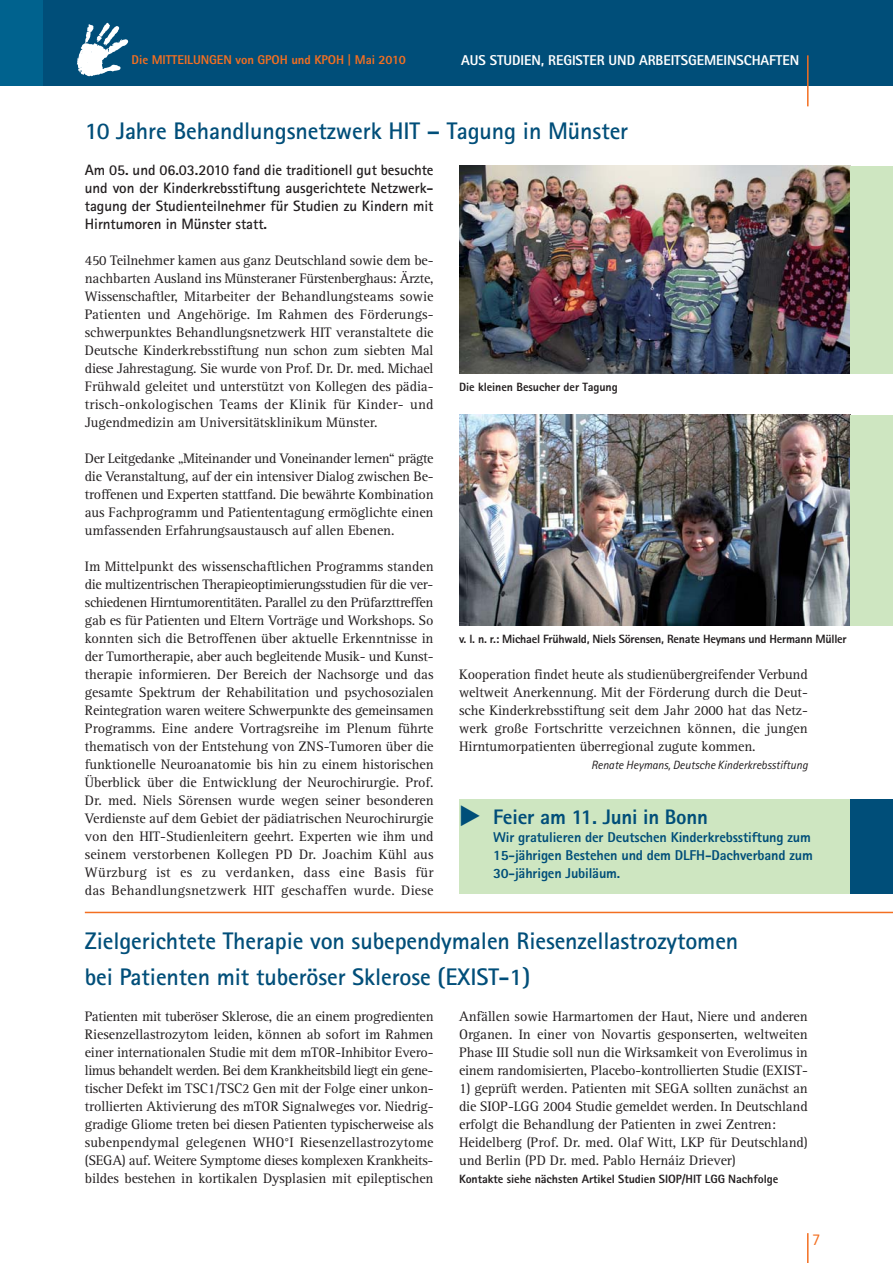
<style>
.page{position:relative;width:893px;height:1263px;background:#fff}
.page>*{position:absolute;margin:0;border:0;box-sizing:border-box;transform-origin:0 0}
.t1{font:700 24px/36px "Rotis Sans Serif";letter-spacing:-.005em;color:#004e79}
.t2{font:800 21px "Rotis Sans Serif";letter-spacing:-.01em;color:#004e79}
.t3{font:16.5px "Rotis Sans Serif";color:#f36f21}
.t4{font:700 15px/18px "Rotis Sans Serif";letter-spacing:-.005em;color:#231f20;text-align:justify}
.t5{font:14.25px/18px "Rotis Serif";letter-spacing:-.005em;color:#231f20;text-align:justify}
.t6{font:800 14.25px/18px "Rotis Sans Serif";letter-spacing:-.01em;color:#004e79}
.t7{font:800 14.25px "Rotis Sans Serif";letter-spacing:-.005em;color:#fff}
.t8{font:800 12.75px "Rotis Sans Serif";letter-spacing:-.005em;color:#f36f21}
.t9{font:800 12px "Rotis Sans Serif";letter-spacing:-.005em;color:#231f20}
.t10{font:italic 12px "Rotis Sans Serif";letter-spacing:-.005em;color:#231f20}
.s1{font-family:"European Pi Three";font-weight:400;font-size:27px}
</style>
<div class="page">
<div style="left:42px;top:0;width:850px;height:85px;background:#004e79"></div>
<div style="left:0;top:0;width:42px;height:85px;background:#00628e"></div>
<hr style="left:807px;top:55px;width:1px;height:51px;background:#f36f21">
<hr style="left:807px;top:1233px;width:1px;height:30px;background:#f36f21">
<img style="left:76px;top:22px;width:53px;height:54px">
<hr style="left:85px;top:912px;width:807px;height:1px;background:#f36f21">
<img style="left:459px;top:415px;width:391px;height:210px">
<div style="left:850px;top:415px;width:42px;height:210px;background:#cee6c1"></div>
<img style="left:459px;top:166px;width:391px;height:207px">
<div style="left:850px;top:166px;width:42px;height:207px;background:#cee6c1"></div>
<div style="left:459px;top:799px;width:391px;height:95px;background:#cee6c1"></div>
<div style="left:850px;top:799px;width:42px;height:95px;background:#004e79"></div>
<p class="t8" style="left:132px;top:55px;width:276px">Die MITTEILUNGEN von GPOH und KPOH | Mai 2010</p>
<p class="t7" style="left:461px;top:55px;width:340px">AUS STUDIEN, REGISTER UND ARBEITSGEMEINSCHAFTEN</p>
<h1 class="t1" style="left:85px;top:115px;width:545px">10 Jahre Behandlungsnetzwerk HIT – Tagung in Münster</h1>
<p class="t4" style="left:85px;top:163px;width:350px">Am 05. und 06.03.2010 fand die traditionell gut besuchte und von der Kinderkrebsstiftung ausgerichtete Netz werk - tagung der Studienteilnehmer für Studien zu Kindern mit Hirntumoren in Münster statt.</p>
<p class="t5" style="left:85px;top:253px;width:350px">450 Teilnehmer kamen aus ganz Deutschland sowie dem be&shy;nachbarten Ausland ins Münsteraner Fürstenberghaus: Ärzte, Wissenschaft ler, Mitarbeiter der Behandlungsteams sowie Patienten und Ange hörige. Im Rahmen des Förderungs&shy;schwerpunktes Behand lungsnetzwerk HIT veranstaltete die Deutsche Kinder krebs stiftung nun schon zum siebten Mal diese Jahrestagung. Sie wurde von Prof. Dr. Dr. med. Michael Frühwald geleitet und unterstützt von Kollegen des pädia&shy;trisch-onkologischen Teams der Klinik für Kinder- und Jugendmedizin am Universitätsklinikum Münster.</p>
<p class="t5" style="left:85px;top:451px;width:350px">Der Leitgedanke „Miteinander und Voneinander lernen“ prägte die Veranstaltung, auf der ein intensiver Dialog zwischen Be&shy;troffenen und Experten stattfand. Die bewährte Kombination aus Fachprogramm und Patiententagung ermög lichte einen umfassenden Erfahrungsaustausch auf allen Ebenen.</p>
<p class="t5" style="left:85px;top:559px;width:350px">Im Mittelpunkt des wissenschaftlichen Programms standen die multizentrischen Therapieoptimierungsstudien für die ver&shy;schiedenen Hirntumorentitäten. Parallel zu den Prüfarzt tref fen gab es für Patienten und Eltern Vorträge und Work shops. So konnten sich die Betroffenen über aktuelle Er kennt nisse in der Tumortherapie, aber auch begleitende Musik- und Kunst&shy;therapie informieren. Der Bereich der Nachsorge und das gesamte Spektrum der Rehabilitation und psychosozialen Reintegration waren weitere Schwerpunkte des gemeinsamen Programms. Eine andere Vortragsreihe im Plenum führte thematisch von der Entstehung von ZNS-Tumoren über die funktionelle Neuroanatomie bis hin zu einem historischen Überblick über die Entwicklung der Neurochirurgie. Prof.<br>Dr. med. Niels Sörensen wurde wegen seiner besonderen Verdienste auf dem Gebiet der pädiatrischen Neurochirurgie von den HIT-Studienleitern geehrt. Experten wie ihm und seinem verstorbenen Kollegen PD Dr. Joachim Kühl aus Würzburg ist es zu verdanken, dass eine Basis für das Behandlungsnetzwerk HIT geschaffen wurde. Diese</p>
<p class="t9" style="left:459px;top:383px;width:160px">Die kleinen Besucher der Tagung</p>
<p class="t9" style="left:459px;top:635px;width:389px">v. l. n. r.: Michael Frühwald, Niels Sörensen, Renate Heymans und Hermann Müller</p>
<p class="t5" style="left:459px;top:667px;width:350px">Kooperation findet heute als studienübergreifender Verbund weltweit Anerkennung. Mit der Förderung durch die Deut&shy;sche Kinderkrebsstiftung seit dem Jahr 2000 hat das Netz&shy;werk große Fortschritte verzeichnen können, die jungen Hirntumorpatienten überregional zugute kommen.</p>
<p class="t10" style="left:591px;top:761px;width:218px">Renate Heymans, Deutsche Kinderkrebsstiftung</p>
<h2 class="t2" style="left:459px;top:809px;width:251px"><span class="s1">-</span> Feier am 11. Juni in Bonn</h2>
<p class="t6" style="left:493px;top:830px;width:321px">Wir gratulieren der Deutschen Kinderkrebsstiftung zum<br>15-jährigen Bestehen und dem DLFH-Dachverband zum<br>30-jährigen Jubiläum.</p>
<h1 class="t1" style="left:85px;top:925px;width:655px">Zielgerichtete Therapie von subependymalen Riesenzellastrozytomen bei Patienten mit tuberöser Sklerose (EXIST-1)</h1>
<p class="t5" style="left:85px;top:1009px;width:350px">Patienten mit tuberöser Sklerose, die an einem progredienten Riesenzellastrozytom leiden, können ab sofort im Rahmen einer internationalen Studie mit dem mTOR-Inhibitor Evero - limus behandelt werden. Bei dem Krankheitsbild liegt ein gene&shy;tischer Defekt im TSC1/TSC2 Gen mit der Folge einer unkon - trollierten Aktivierung des mTOR Signalweges vor. Niedrig - gradige Gliome treten bei diesen Patienten typischerweise als subenpendymal gelegenen WHO°I Riesen zellastrozytome (SEGA) auf. Weitere Symptome dieses komplexen Krankheits&shy;bildes bestehen in kortikalen Dysplasien mit epileptischen</p>
<p class="t5" style="left:459px;top:1009px;width:350px">Anfällen sowie Harmartomen der Haut, Niere und anderen Organen. In einer von Novartis gesponserten, weltweiten Phase III Studie soll nun die Wirksamkeit von Everolimus in einem randomisierten, Placebo-kontrollierten Studie (EXIST-</p>
<p class="t5" style="left:459px;top:1081px;width:350px;text-align:left">1) geprüft werden. Patienten mit SEGA sollten zunächst an die SIOP-LGG 2004 Studie gemeldet werden. In Deutschland erfolgt die Behandlung der Patienten in zwei Zentren:<br>Heidelberg (Prof. Dr. med. Olaf Witt, LKP für Deutschland) und Berlin (PD Dr. med. Pablo Hernáiz Driever)</p>
<p class="t9" style="left:459px;top:1175px;width:321px">Kontakte siehe nächsten Artikel Studien SIOP/HIT LGG Nachfolge</p>
<p class="t3" style="left:812px;top:1233px;width:10px">7</p>
</div>
